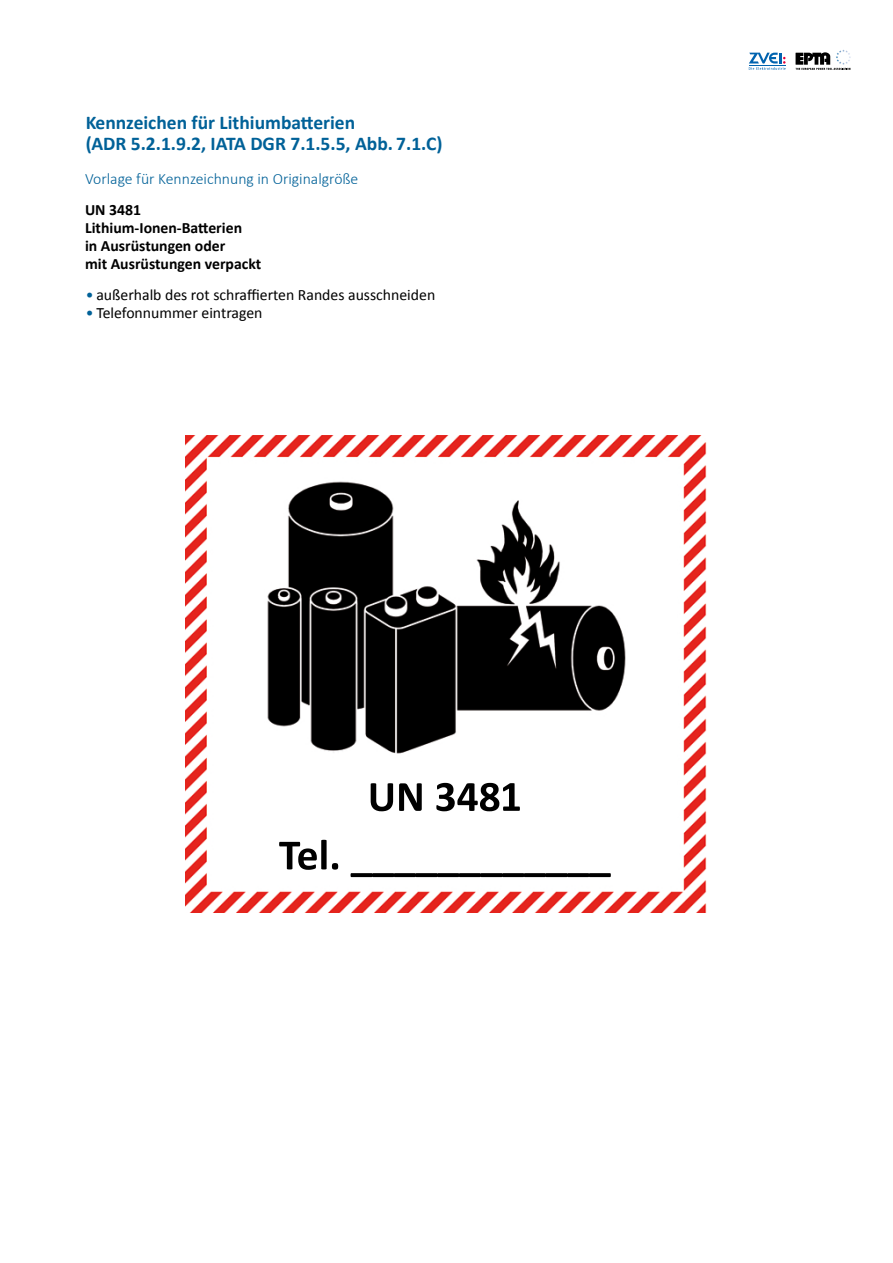
<style>
.page{position:relative;width:893px;height:1263px;background:#fff}
.page>*{position:absolute;margin:0;border:0;box-sizing:border-box;transform-origin:0 0}
.t1{font:700 19.5px/21px "Calibri";color:#006198}
.t2{font:15.75px "Calibri";color:#000}
.t3{font:700 15.75px/18px "Calibri";color:#000}
.t4{font:300 15.75px "Calibri";color:#006198}
.s1{color:#006198}
</style>
<div class="page">
<svg style="left:795px;top:49px;width:56px;height:21px"></svg>
<svg style="left:749px;top:53px;width:37px;height:17px"></svg>
<img style="left:185px;top:435px;width:522px;height:477px">
<svg style="left:279px;top:840px;width:332px;height:37px"></svg>
<svg style="left:371px;top:783px;width:149px;height:28px"></svg>
<p class="t1" style="left:85px;top:112px;width:359px">Kennzeichen für Lithiumbatterien<br>(ADR 5.2.1.9.2, IATA DGR 7.1.5.5, Abb. 7.1.C)</p>
<p class="t4" style="left:85px;top:169px;width:275px">Vorlage für Kennzeichnung in Originalgröße</p>
<p class="t3" style="left:85px;top:201px;width:178px">UN 3481<br>Lithium-Ionen-Batterien<br>in Ausrüstungen oder<br>mit Ausrüstungen verpackt</p>
<p class="t2" style="left:85px;top:285px;width:352px"><span class="s1">•</span> außerhalb des rot schraffierten Randes ausschneiden</p>
<p class="t2" style="left:85px;top:303px;width:179px"><span class="s1">•</span> Telefonnummer eintragen</p>
</div>
